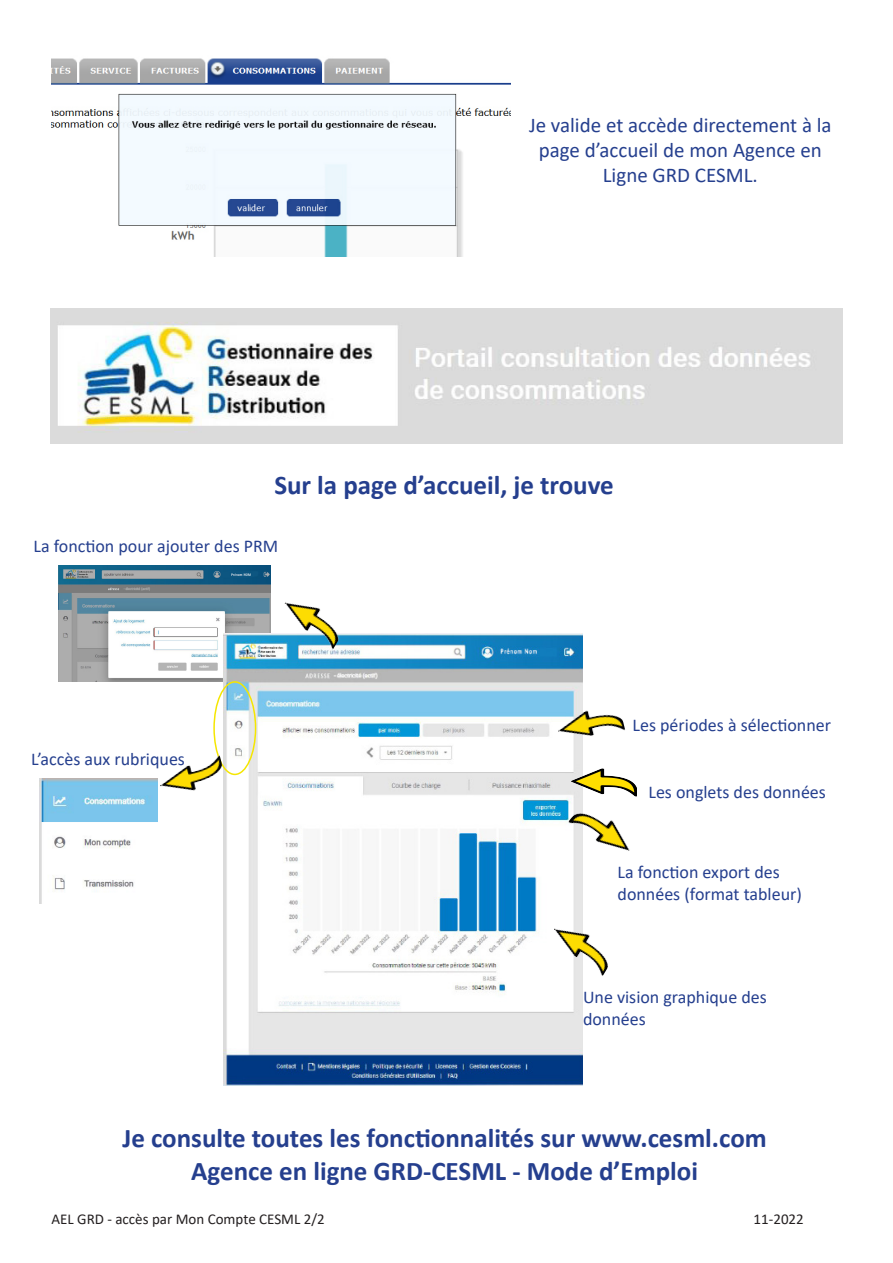
<style>
.page{position:relative;width:893px;height:1263px;background:#fff}
.page>*{position:absolute;margin:0;border:0;box-sizing:border-box;transform-origin:0 0}
.t1{font:700 27px "Calibri";color:#253f8e}
.t2{font:21px/25.2px "Calibri";color:#253f8e;text-align:center}
.t3{font:18px/21.6px "Calibri";color:#253f8e}
.t4{font:15px "Calibri";color:#231f20}
</style>
<div class="page">
<img style="left:51px;top:308px;width:791px;height:136px">
<img style="left:51px;top:58px;width:460px;height:198px">
<img style="left:58px;top:565px;width:213px;height:116px">
<img style="left:223px;top:634px;width:360px;height:452px">
<div style="left:213px;top:681px;width:43px;height:94px;border:2px solid #f5e601;border-radius:50%"></div>
<img style="left:39px;top:779px;width:119px;height:124px">
<img style="left:155px;top:751px;width:72px;height:48px">
<img style="left:554px;top:701px;width:71px;height:47px">
<img style="left:571px;top:766px;width:66px;height:33px">
<img style="left:566px;top:799px;width:64px;height:66px">
<img style="left:275px;top:602px;width:73px;height:50px">
<img style="left:544px;top:916px;width:64px;height:62px">
<p class="t2" style="left:529px;top:112px;width:304px">Je valide et accède directement à la page d’accueil de mon Agence en<br>Ligne GRD CESML.</p>
<p class="t1" style="left:274px;top:466px;width:341px">Sur la page d’accueil, je trouve</p>
<p class="t3" style="left:33px;top:535px;width:246px">La fonction pour ajouter des PRM</p>
<p class="t3" style="left:31px;top:748px;width:155px">L’accès aux rubriques</p>
<p class="t3" style="left:633px;top:714px;width:200px">Les périodes à sélectionner</p>
<p class="t3" style="left:648px;top:781px;width:179px">Les onglets des données</p>
<p class="t3" style="left:617px;top:861px;width:186px">La fonction export des données (format tableur)</p>
<p class="t3" style="left:583px;top:986px;width:185px">Une vision graphique des données</p>
<p class="t1" style="left:122px;top:1119px;width:646px">Je consulte toutes les fonctionnalités sur www.cesml.com</p>
<p class="t1" style="left:191px;top:1151px;width:508px">Agence en ligne GRD-CESML - Mode d’Emploi</p>
<p class="t4" style="left:52px;top:1209px;width:275px">AEL GRD - accès par Mon Compte CESML 2/2</p>
<p class="t4" style="left:754px;top:1209px;width:52px">11-2022</p>
</div>
